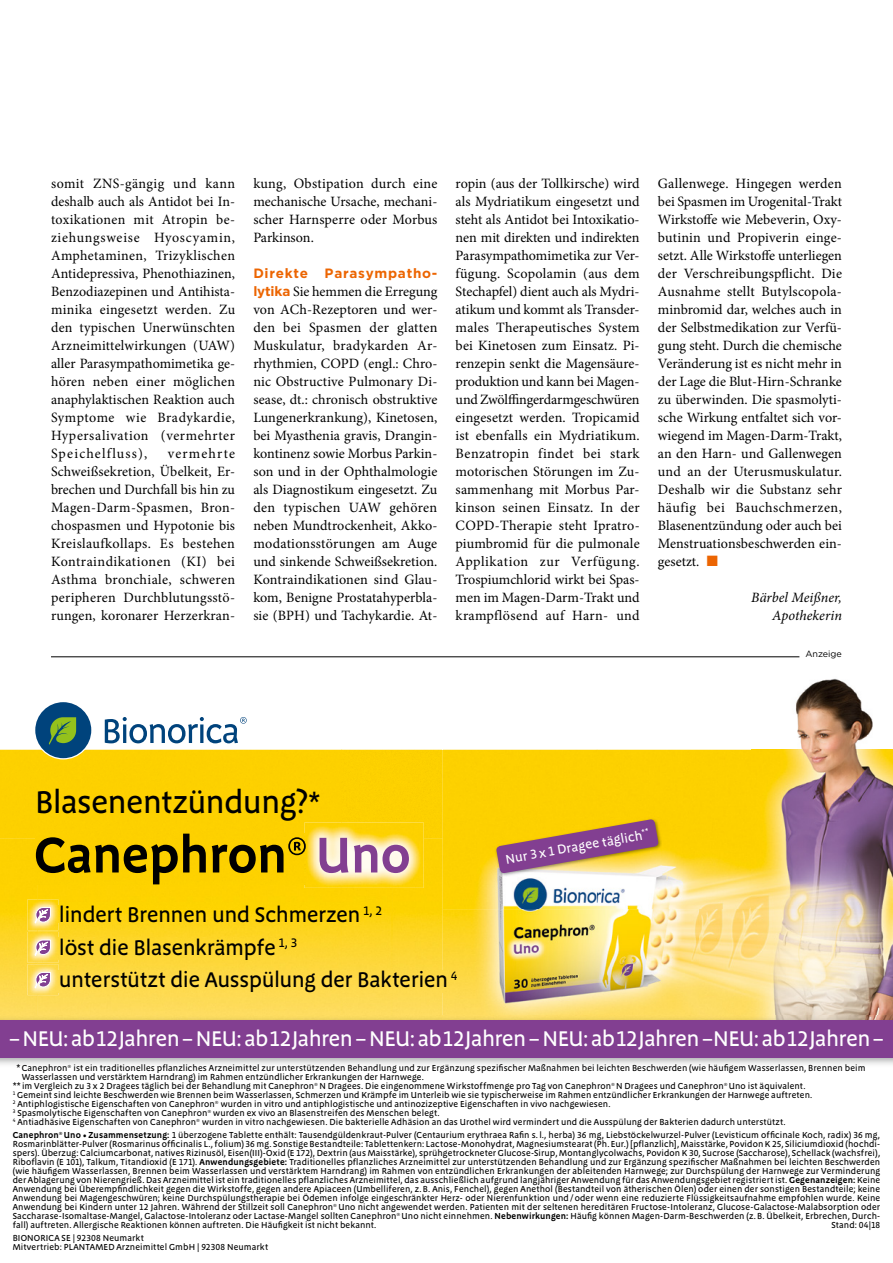
<style>
.page{position:relative;width:893px;height:1263px;background:#fff}
.page>*{position:absolute;margin:0;border:0;box-sizing:border-box;transform-origin:0 0}
.t1{font:600 51.75px "Megano OT";letter-spacing:-.015em;color:#000}
.t2{font:500 32.4px "Megano OT";letter-spacing:-.02em;color:#000}
.t3{font:500 21.9px/32.4px "Megano OT";letter-spacing:-.015em;color:#000}
.t4{font:500 21.9px "Megano OT";letter-spacing:-.02em;color:#fff}
.Grundtext{font:14.25px/18px "Minion Pro";letter-spacing:.005em;color:#000;text-align:justify}
.Autor{font:italic 14.25px/18px "Minion Pro";color:#000;text-align:right}
.Grundtext-2{font:700 13.5px "Gotham";letter-spacing:.055em;color:#ec6502}
.t5{font:500 13.2px "Megano OT";color:#fff}
.t6{font:500 9px/9px "Megano OT";letter-spacing:.01em;color:#000;text-align:justify}
.Anzeigenhinweis{font:9px "Gotham";color:#000}
.s1{font-family:"Gotham";font-weight:700;font-size:13.5px;color:#ec6502}
.s2{color:#ec6502}
.s3{font-size:28.35px}
.s4{color:#823f91}
.s5{font-weight:600}
</style>
<div class="page">
<div style="left:0;top:750px;width:443px;height:88px;background:#fdd000"></div>
<img style="left:0;top:838px;width:37px;height:178px">
<img style="left:393px;top:838px;width:50px;height:178px">
<img style="left:37px;top:884px;width:304px;height:87px">
<img style="left:341px;top:888px;width:52px;height:128px">
<div style="left:37px;top:992px;width:305px;height:24px;background:#fedb58"></div>
<img style="left:58px;top:906px;width:303px;height:16px">
<img style="left:58px;top:938px;width:218px;height:22px">
<div style="left:58px;top:971px;width:385px;height:21px;background:#fed949"></div>
<div style="left:36px;top:834px;width:268px;height:50px;background:#fdd100"></div>
<svg style="left:34px;top:701px;width:59px;height:58px"></svg>
<div style="left:35px;top:702px;width:56px;height:56px;background:#00437c;border-radius:50%"></div>
<svg style="left:49px;top:717px;width:27px;height:28px"></svg>
<svg style="left:105px;top:717px;width:142px;height:26px"></svg>
<img style="left:443px;top:678px;width:450px;height:342px">
<hr style="left:0;top:1016px;width:443px;height:4px;background:#f5d75f">
<div style="left:0;top:1020px;width:893px;height:38px;background:#823f91"></div>
<img style="left:494px;top:817px;width:168px;height:59px">
<svg style="left:496px;top:819px;width:163px;height:55px"></svg>
<img style="left:27px;top:899px;width:31px;height:31px">
<img style="left:50px;top:906px;width:8px;height:16px">
<svg style="left:35px;top:907px;width:16px;height:16px"></svg>
<img style="left:27px;top:932px;width:31px;height:63px">
<img style="left:50px;top:938px;width:8px;height:22px">
<svg style="left:35px;top:940px;width:16px;height:16px"></svg>
<img style="left:50px;top:971px;width:8px;height:21px">
<svg style="left:35px;top:972px;width:16px;height:16px"></svg>
<img style="left:304px;top:822px;width:120px;height:66px">
<img style="left:304px;top:834px;width:2px;height:50px">
<hr style="left:51px;top:656px;width:748px;height:1px;background:#000">
<p class="Grundtext" style="left:51px;top:175px;width:186px">somit ZNS-gängig und kann deshalb auch als Antidot bei In&shy;toxikationen mit Atropin be&shy;ziehungsweise Hyoscyamin, Amphetaminen, Trizyklischen Antidepressiva, Phenothiazinen, Benzodiazepinen und Antihista&shy;minika eingesetzt werden. Zu den typischen Unerwünschten Arzneimittelwirkungen (UAW) aller Parasympathomimetika ge&shy;hören neben einer möglichen anaphylaktischen Reaktion auch Symptome wie Bradykardie, Hypersalivation (vermehrter Speichelfluss),</p>
<p class="Grundtext" style="left:51px;top:445px;width:186px;text-indent:117px">vermehrte Schweißsekretion, Übelkeit, Er&shy;brechen und Durchfall bis hin zu Magen-Darm-Spasmen, Bron&shy;chospasmen und Hypotonie bis Kreislaufkollaps. Es bestehen Kontraindikationen (KI) bei Asthma bronchiale, schweren peripheren Durchblutungsstö&shy;rungen, koronarer Herzerkran-</p>
<p class="Grundtext" style="left:253px;top:175px;width:186px">kung, Obstipation durch eine mechanische Ursache, mechani&shy;scher Harnsperre oder Morbus Parkinson.</p>
<p class="Grundtext-2" style="left:253px;top:264px;width:186px">Direkte Parasympatho-</p>
<p class="Grundtext" style="left:253px;top:283px;width:186px"><span class="s1">lytika</span> Sie hemmen die Erregung von ACh-Rezeptoren und wer&shy;den bei Spasmen der glatten Muskulatur, bradykarden Ar&shy;rhythmien, COPD (engl.: Chro&shy;nic Obstructive Pulmonary Di&shy;sease, dt.: chronisch obstruktive Lungenerkrankung), Kinetosen, bei Myasthenia gravis, Drangin&shy;kontinenz sowie Morbus Parkin&shy;son und in der Ophthalmologie als Diagnostikum eingesetzt. Zu den typischen UAW gehören neben Mundtrockenheit, Akko&shy;modationsstörungen am Auge und sinkende Schweißsekretion.<br>Kontraindikationen sind Glau&shy;kom, Benigne Prostatahyperbla&shy;sie (BPH) und Tachykardie. At-</p>
<p class="Grundtext" style="left:456px;top:175px;width:186px">ropin (aus der Tollkirsche) wird als Mydriatikum eingesetzt und steht als Antidot bei Intoxikatio&shy;nen mit direkten und indirekten Parasympathomimetika zur Ver&shy;fügung. Scopolamin (aus dem Stechapfel) dient auch als Mydri&shy;atikum und kommt als Transder&shy;males Therapeutisches System bei Kinetosen zum Einsatz. Pi&shy;renzepin senkt die Magensäure&shy;produktion und kann bei Magen&shy;und Zwölffingerdarmgeschwüren eingesetzt werden. Tropicamid ist ebenfalls ein Mydriatikum.<br>Benzatropin findet bei stark motorischen Störungen im Zu&shy;sammenhang mit Morbus Par&shy;kinson seinen Einsatz. In der COPD-Therapie steht Ipratro&shy;piumbromid für die pulmonale Applikation zur Verfügung.<br>Trospiumchlorid wirkt bei Spas&shy;men im Magen-Darm-Trakt und krampflösend auf Harn- und</p>
<p class="Grundtext" style="left:658px;top:175px;width:186px">Gallenwege. Hingegen werden bei Spasmen im Urogenital-Trakt Wirkstoffe wie Mebeverin, Oxy&shy;butinin und Propiverin einge&shy;setzt. Alle Wirkstoffe unterliegen der Verschreibungspflicht. Die Ausnahme stellt Butylscopola&shy;minbromid dar, welches auch in der Selbstmedikation zur Verfü&shy;gung steht. Durch die chemische Veränderung ist es nicht mehr in der Lage die Blut-Hirn-Schranke zu überwinden. Die spasmolyti&shy;sche Wirkung entfaltet sich vor&shy;wiegend im Magen-Darm-Trakt, an den Harn- und Gallenwegen und an der Uterusmuskulatur.<br>Deshalb wir die Substanz sehr häufig bei Bauchschmerzen, Blasenentzündung oder auch bei Menstruationsbeschwerden ein&shy;gesetzt. <span class="s2">■</span></p>
<p class="Autor" style="left:751px;top:589px;width:92px">Bärbel Meißner,<br>Apothekerin</p>
<p class="Anzeigenhinweis" style="left:805px;top:648px;width:38px">Anzeige</p>
<h2 class="t2" style="left:35px;top:783px;width:287px">Blasenentzündung?<span class="s3">*</span></h2>
<h1 class="t1" style="left:34px;top:824px;width:378px">Canephron® <span class="s4">Uno</span></h1>
<h3 class="t5" style="left:504px;top:851px;width:147px;rotate:-10deg">Nur 3 x 1 Dragee täglich<sup>**</sup></h3>
<h3 class="t3" style="left:59px;top:898px;width:400px">lindert Brennen und Schmerzen <sup>1,</sup> <sup>2<br></sup>löst die Blasenkrämpfe <sup>1,</sup> <sup>3<br></sup>unterstützt die Ausspülung der Bakterien <sup>4</sup></h3>
<h3 class="t4" style="left:9px;top:1026px;width:876px">– NEU: ab 12 Jahren – NEU: ab 12 Jahren – NEU: ab 12 Jahren – NEU: ab 12 Jahren –NEU: ab 12 Jahren –</h3>
<p class="t6" style="left:17px;top:1063px;width:850px">* Canephron® ist ein traditionelles pflanzliches Arzneimittel zur unterstützenden Behandlung und zur Ergänzung spezifischer Maßnahmen bei leichten Beschwerden (wie häufigem Wasserlassen, Brennen beim</p>
<p class="t6" style="left:22px;top:1072px;width:404px">Wasserlassen und verstärktem Harndrang) im Rahmen entzündlicher Erkrankungen der Harnwege.</p>
<p class="t6" style="left:13px;top:1081px;width:794px">** im Vergleich zu 3 x 2 Dragees täglich bei der Behandlung mit Canephron® N Dragees. Die eingenommene Wirkstoffmenge pro Tag von Canephron® N Dragees und Canephron® Uno ist äquivalent.</p>
<p class="t6" style="left:13px;top:1090px;width:801px"><sup>1</sup> Gemeint sind leichte Beschwerden wie Brennen beim Wasserlassen, Schmerzen und Krämpfe im Unterleib wie sie typischerweise im Rahmen entzündlicher Erkrankungen der Harnwege auftreten.</p>
<p class="t6" style="left:13px;top:1099px;width:599px"><sup>2</sup> Antiphlogistische Eigenschaften von Canephron® wurden in vitro und antiphlogistische und antinozizeptive Eigenschaften in vivo nachgewiesen.</p>
<p class="t6" style="left:13px;top:1108px;width:428px"><sup>3</sup> Spasmolytische Eigenschaften von Canephron® wurden ex vivo an Blasenstreifen des Menschen belegt.</p>
<p class="t6" style="left:13px;top:1117px;width:775px"><sup>4</sup> Antiadhäsive Eigenschaften von Canephron® wurden in vitro nachgewiesen. Die bakterielle Adhäsion an das Urothel wird vermindert und die Ausspülung der Bakterien dadurch unterstützt.</p>
<p class="t6" style="left:13px;top:1130px;width:869px"><span class="s5">Canephron® Uno • Zusammensetzung:</span> 1 überzogene Tablette enthält: Tausendgüldenkraut-Pulver (Centaurium erythraea Rafin s. l., herba) 36 mg, Liebstöckelwurzel-Pulver (Levisticum officinale Koch, radix) 36 mg, Rosmarinblätter-Pulver (Rosmarinus officinalis L., folium) 36 mg. Sonstige Bestandteile: Tablettenkern: Lactose-Monohydrat, Magnesiumstearat (Ph. Eur.) [pflanzlich], Maisstärke, Povidon K 25, Siliciumdioxid (hochdi&shy;spers). Überzug: Calciumcarbonat, natives Rizinusöl, Eisen(III)-Oxid (E 172), Dextrin (aus Maisstärke), sprühgetrockneter Glucose-Sirup, Montanglycolwachs, Povidon K 30, Sucrose (Saccharose), Schellack (wachsfrei), Riboflavin (E 101), Talkum, Titandioxid (E 171). <span class="s5">Anwendungsgebiete:</span> Traditionelles pflanzliches Arzneimittel zur unterstützenden Behandlung und zur Ergänzung spezifischer Maßnahmen bei leichten Beschwerden (wie häufigem Wasserlassen, Brennen beim Wasserlassen und verstärktem Harndrang) im Rahmen von entzündlichen Erkrankungen der ableitenden Harnwege; zur Durchspülung der Harnwege zur Verminderung der Ablagerung von Nierengrieß. Das Arzneimittel ist ein traditionelles pflanzliches Arzneimittel, das ausschließlich aufgrund langjähriger Anwendung für das Anwendungsgebiet registriert ist. <span class="s5">Gegenanzeigen:</span> Keine Anwendung bei Überempfindlichkeit gegen die Wirkstoffe, gegen andere Apiaceen (Umbelliferen, z. B. Anis, Fenchel), gegen Anethol (Bestandteil von ätherischen Ölen) oder einen der sonstigen Bestandteile; keine Anwendung bei Magengeschwüren; keine Durchspülungstherapie bei Ödemen infolge eingeschränkter Herz- oder Nierenfunktion und / oder wenn eine reduzierte Flüssigkeitsaufnahme empfohlen wurde. Keine Anwendung bei Kindern unter 12 Jahren. Während der Stillzeit soll Canephron® Uno nicht angewendet werden. Patienten mit der seltenen hereditären Fructose-Intoleranz, Glucose-Galactose-Malabsorption oder Saccharase-Isomaltase-Mangel, Galactose-Intoleranz oder Lactase-Mangel sollten Canephron® Uno nicht einnehmen. <span class="s5">Nebenwirkungen:</span> Häufig können Magen-Darm-Beschwerden (z. B. Übelkeit, Erbrechen, Durch&shy;fall) auftreten. Allergische Reaktionen können auftreten. Die Häufigkeit ist nicht bekannt.</p>
<p class="t6" style="left:831px;top:1220px;width:50px">Stand: 04|18</p>
<p class="t6" style="left:13px;top:1234px;width:257px">BIONORICA SE | 92308 Neumarkt<br>Mitvertrieb: PLANTAMED Arzneimittel GmbH | 92308 Neumarkt</p>
</div>
